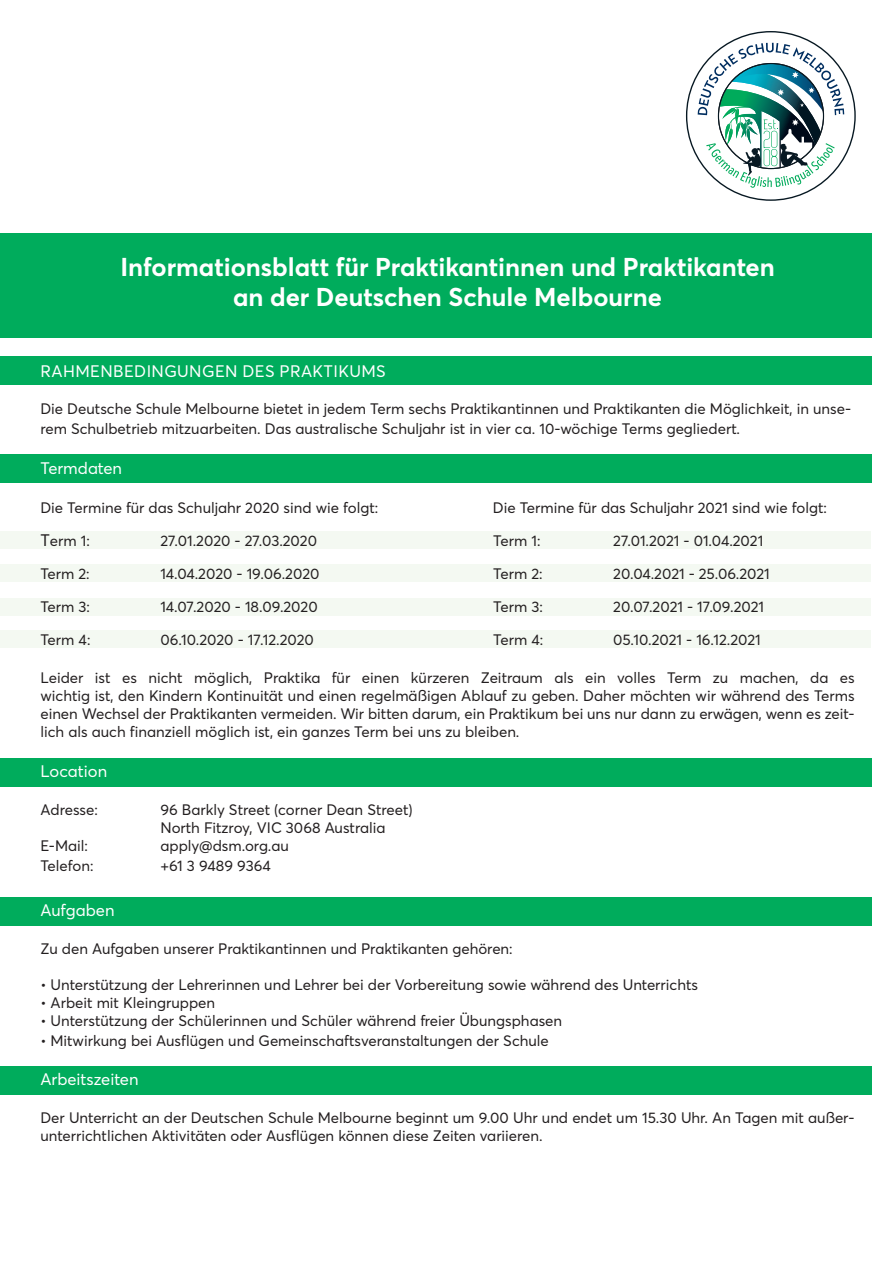
<style>
.page{position:relative;width:893px;height:1263px;background:#fff}
.page>*{position:absolute;margin:0;border:0;box-sizing:border-box;transform-origin:0 0}
.t1{font:700 25.5px/30.6px "Averta PE";color:#fff;text-align:center}
.t2{font:16.5px "Averta PE";color:#fff}
.t3{font:16.5px "Averta PE";letter-spacing:.025em;color:#fff}
.t4{font:15px/18px "Averta PE";color:#231f20}
.s1{font-size:16.5px}
</style>
<div class="page">
<div style="left:0;top:630px;width:871px;height:17px;background:#f4f9f2"></div>
<div style="left:0;top:564px;width:871px;height:17px;background:#f4f9f2"></div>
<div style="left:0;top:531px;width:871px;height:18px;background:#f4f9f2"></div>
<div style="left:0;top:598px;width:871px;height:17px;background:#f4f9f2"></div>
<div style="left:0;top:356px;width:871px;height:28px;background:#00ac5c"></div>
<div style="left:0;top:454px;width:871px;height:28px;background:#00ac5c"></div>
<div style="left:0;top:758px;width:871px;height:28px;background:#00ac5c"></div>
<div style="left:0;top:897px;width:871px;height:29px;background:#00ac5c"></div>
<div style="left:0;top:234px;width:871px;height:104px;background:#00ac5c"></div>
<svg style="left:686px;top:31px;width:170px;height:170px"></svg>
<div style="left:0;top:1067px;width:871px;height:28px;background:#00ac5c"></div>
<p class="t1" style="left:120px;top:250px;width:656px">Informationsblatt für Praktikantinnen und Praktikanten an der Deutschen Schule Melbourne</p>
<p class="t3" style="left:41px;top:359px;width:347px">RAHMENBEDINGUNGEN DES PRAKTIKUMS</p>
<p class="t4" style="left:40px;top:399px;width:812px;line-height:19.8px">Die Deutsche Schule Melbourne bietet in jedem Term sechs Praktikantinnen und Praktikanten die Möglichkeit, in unse&shy;rem Schulbetrieb mitzuarbeiten. Das australische Schuljahr ist in vier ca. 10-wöchige Terms gegliedert.</p>
<p class="t2" style="left:40px;top:457px;width:83px">Termdaten</p>
<p class="t4" style="left:40px;top:499px;width:340px">Die Termine für das Schuljahr 2020 sind wie folgt:</p>
<p class="t4" style="left:493px;top:499px;width:336px">Die Termine für das Schuljahr 2021 sind wie folgt:</p>
<p class="t4" style="left:40px;top:532px;width:51px"><span class="s1">T</span>erm 1:</p>
<p class="t4" style="left:160px;top:532px;width:158px">27.01.2020 - 27.03.2020</p>
<p class="t4" style="left:40px;top:565px;width:51px">Term 2:</p>
<p class="t4" style="left:160px;top:565px;width:161px">14.04.2020 - 19.06.2020</p>
<p class="t4" style="left:40px;top:598px;width:51px">Term 3:</p>
<p class="t4" style="left:160px;top:598px;width:159px">14.07.2020 - 18.09.2020</p>
<p class="t4" style="left:40px;top:631px;width:52px">Term 4:</p>
<p class="t4" style="left:160px;top:631px;width:155px">06.10.2020 - 17.12.2020</p>
<p class="t4" style="left:40px;top:668px;width:816px;text-align:justify">Leider ist es nicht möglich, Praktika für einen kürzeren Zeitraum als ein volles Term zu machen, da es wichtig ist, den Kindern Kontinuität und einen regelmäßigen Ablauf zu geben. Daher möchten wir während des Terms einen Wechsel der Praktikanten vermeiden. Wir bitten darum, ein Praktikum bei uns nur dann zu erwägen, wenn es zeit&shy;lich als auch finanziell möglich ist, ein ganzes Term bei uns zu bleiben.</p>
<p class="t2" style="left:40px;top:760px;width:68px">Location</p>
<p class="t4" style="left:40px;top:800px;width:59px">Adresse:</p>
<p class="t4" style="left:160px;top:800px;width:254px">96 Barkly Street (corner Dean Street)</p>
<p class="t4" style="left:160px;top:818px;width:227px">North Fitzroy, VIC 3068 Australia</p>
<p class="t4" style="left:40px;top:836px;width:49px">E-Mail:</p>
<p class="t4" style="left:160px;top:836px;width:130px">apply@dsm.org.au</p>
<p class="t4" style="left:40px;top:856px;width:55px">Telefon:</p>
<p class="t4" style="left:160px;top:856px;width:112px">+61 3 9489 9364</p>
<p class="t2" style="left:40px;top:899px;width:76px">Aufgaben</p>
<p class="t4" style="left:40px;top:939px;width:474px">Zu den Aufgaben unserer Praktikantinnen und Praktikanten gehören:</p>
<p class="t4" style="left:40px;top:975px;width:659px">• Unterstützung der Lehrerinnen und Lehrer bei der Vorbereitung sowie während des Unterrichts</p>
<p class="t4" style="left:40px;top:993px;width:176px">• Arbeit mit Kleingruppen</p>
<p class="t4" style="left:40px;top:1011px;width:523px">• Unterstützung der Schülerinnen und Schüler während freier Übungsphasen</p>
<p class="t4" style="left:40px;top:1031px;width:510px">• Mitwirkung bei Ausflügen und Gemeinschaftsveranstaltungen der Schule</p>
<p class="t2" style="left:40px;top:1068px;width:100px">Arbeitszeiten</p>
<p class="t4" style="left:40px;top:1108px;width:816px">Der Unterricht an der Deutschen Schule Melbourne beginnt um 9.00 Uhr und endet um 15.30 Uhr. An Tagen mit außer&shy;unterrichtlichen Aktivitäten oder Ausflügen können diese Zeiten variieren.</p>
<p class="t4" style="left:493px;top:531px;width:49px">Term 1:</p>
<p class="t4" style="left:613px;top:531px;width:151px">27.01.2021 - 01.04.2021</p>
<p class="t4" style="left:493px;top:564px;width:51px">Term 2:</p>
<p class="t4" style="left:613px;top:564px;width:158px">20.04.2021 - 25.06.2021</p>
<p class="t4" style="left:493px;top:597px;width:51px">Term 3:</p>
<p class="t4" style="left:613px;top:597px;width:152px">20.07.2021 - 17.09.2021</p>
<p class="t4" style="left:493px;top:630px;width:52px">Term 4:</p>
<p class="t4" style="left:613px;top:630px;width:149px">05.10.2021 - 16.12.2021</p>
</div>
